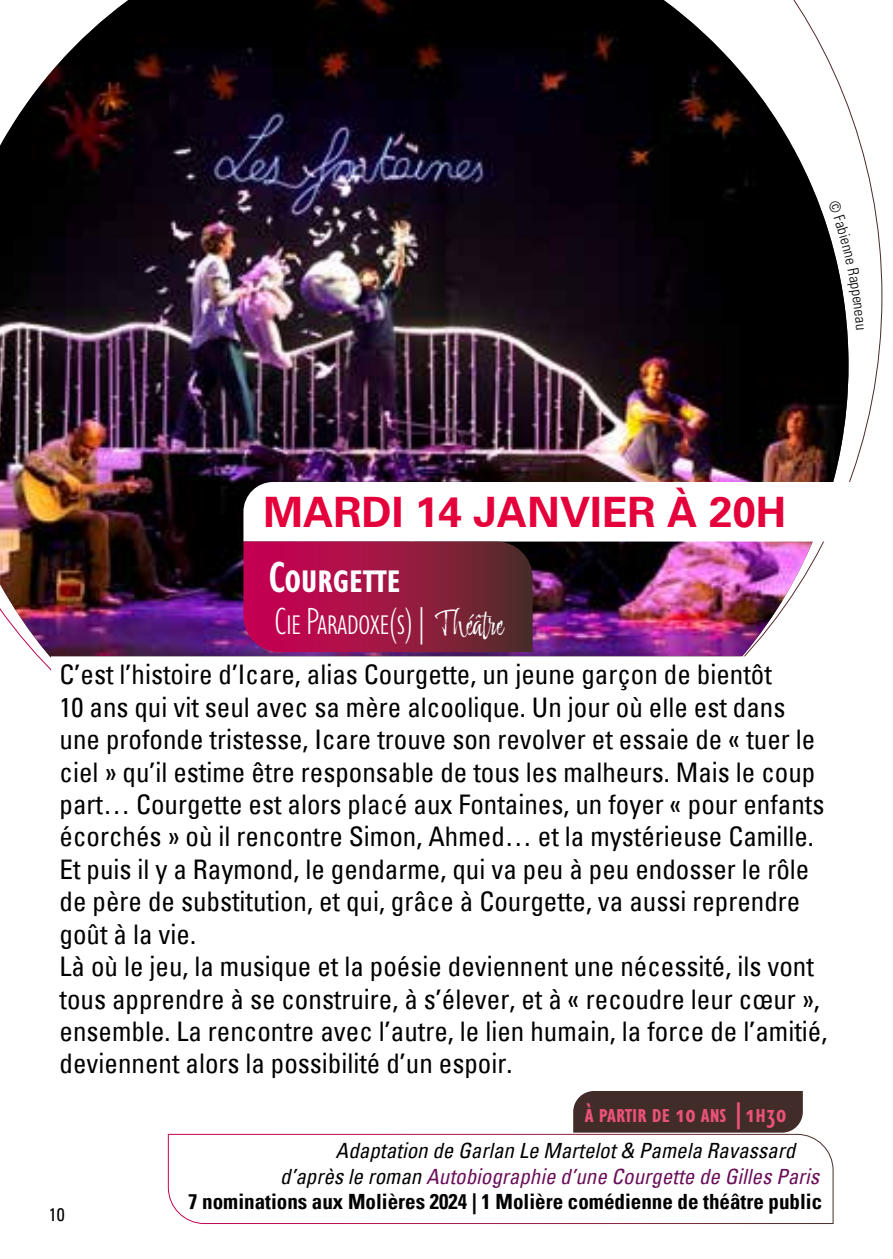
<style>
.page{position:relative;width:893px;height:1259px;background:#fff}
.page>*{position:absolute;margin:0;border:0;box-sizing:border-box;transform-origin:0 0}
.t1{font:600 condensed 45px "Gill Sans Nova";color:#fff}
.t2{font:700 42px "Univers";color:#e4003a}
.t3{font:300 condensed 39px "Gill Sans Nova";color:#fff}
.t4{font:condensed 27px/32.4px "Univers";color:#000}
.t5{font:600 condensed 27px "Gill Sans Nova";color:#ea5278}
.t6{font:700 condensed 21px "Univers";color:#000}
.t7{font:italic condensed 21px "Univers";color:#6a0f5a}
.t8{font:italic condensed 21px "Univers";color:#000}
.t9{font:condensed 18px "Univers";color:#000}
.s1{font-family:"Adore You";font-weight:400;font-stretch:normal;font-size:30px}
.s2{color:#000}
</style>
<div class="page">
<img style="left:0;top:0;width:848px;height:656px">
<img style="left:243px;top:482px;width:605px;height:170px">
<div style="left:573px;top:1091px;width:230px;height:41px;background:#412c29"></div>
<svg style="left:168px;top:1133px;width:666px;height:91px"></svg>
<svg style="left:828px;top:199px;width:20px;height:130px"></svg>
<h2 class="t2" style="left:263px;top:487px;width:524px">MARDI 14 JANVIER À 20H</h2>
<h1 class="t1" style="left:269px;top:548px;width:133px">Courgette</h1>
<h3 class="t3" style="left:275px;top:596px;width:230px">Cie Paradoxe(s)| <span class="s1">Théâtre</span></h3>
<p class="t4" style="left:60px;top:658px;width:769px">C’est l’histoire d’Icare, alias Courgette, un jeune garçon de bientôt<br>10 ans qui vit seul avec sa mère alcoolique. Un jour où elle est dans une profonde tristesse, Icare trouve son revolver et essaie de « tuer le ciel » qu’il estime être responsable de tous les malheurs. Mais le coup part… Courgette est alors placé aux Fontaines, un foyer « pour enfants écorchés » où il rencontre Simon, Ahmed… et la mystérieuse Camille.<br>Et puis il y a Raymond, le gendarme, qui va peu à peu endosser le rôle de père de substitution, et qui, grâce à Courgette, va aussi reprendre goût à la vie.<br>Là où le jeu, la musique et la poésie deviennent une nécessité, ils vont tous apprendre à se construire, à s’élever, et à « recoudre leur cœur », ensemble. La rencontre avec l’autre, le lien humain, la force de l’amitié, deviennent alors la possibilité d’un espoir.</p>
<p class="t5" style="left:585px;top:1095px;width:203px">à partir de 10 ans |1h30</p>
<p class="t8" style="left:336px;top:1137px;width:461px">Adaptation de Garlan Le Martelot &amp; Pamela Ravassard</p>
<p class="t7" style="left:280px;top:1162px;width:540px"><span class="s2">d’après le roman</span> Autobiographie d’une Courgette de Gilles Paris</p>
<p class="t6" style="left:188px;top:1188px;width:635px">7 nominations aux Molières 2024 | 1 Molière comédienne de théâtre public</p>
<p class="t9" style="left:49px;top:1202px;width:17px">10</p>
</div>
